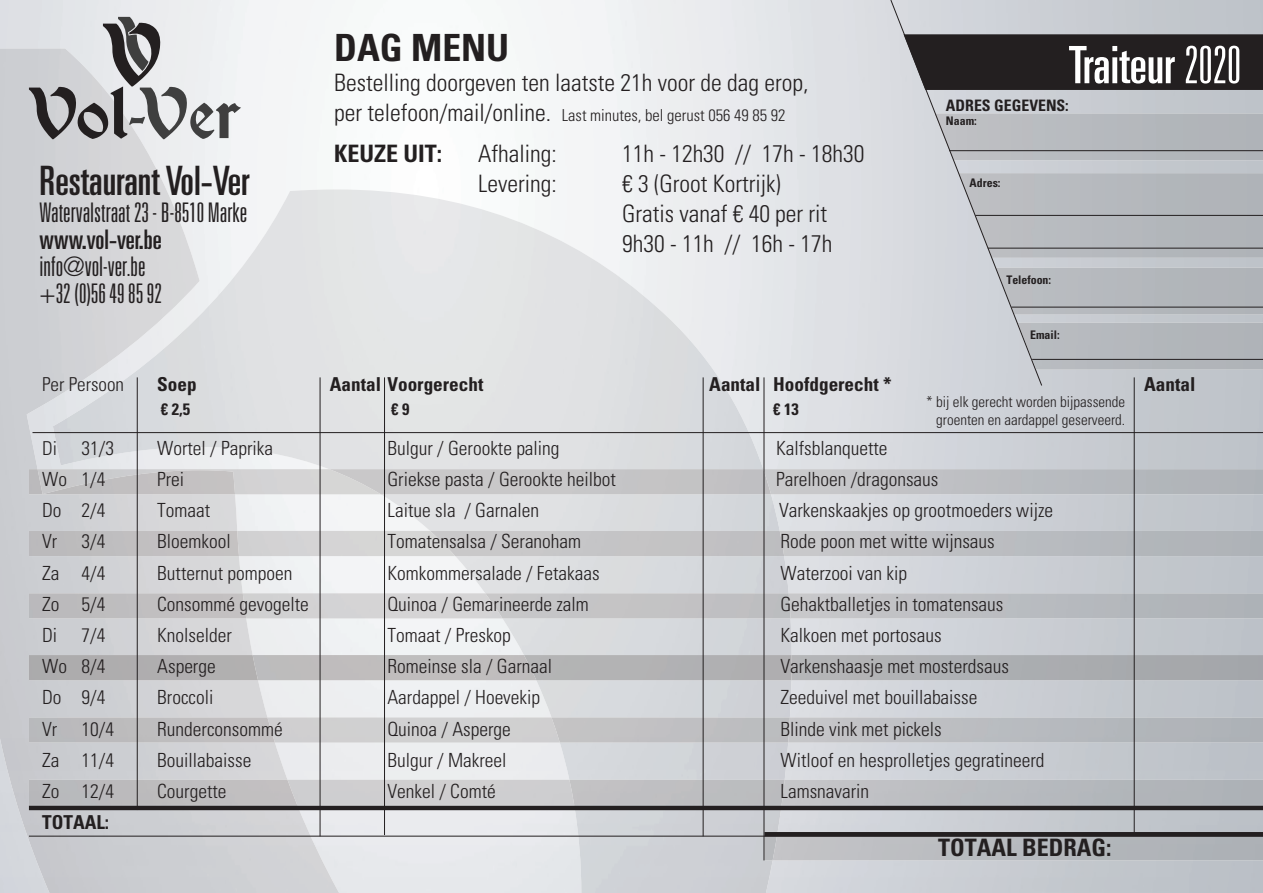
<style>
.page{position:relative;width:1263px;height:893px;background:#fff}
.page>*{position:absolute;margin:0;border:0;box-sizing:border-box;transform-origin:0 0}
.t1{font:ultra-condensed 51.6px "Univers LT Std";color:#fff}
.t2{font:ultra-condensed 40.5px "Univers LT Std";color:#231f20}
.t3{font:700 condensed 37.5px "Univers LT Std";color:#231f20}
.t4{font:300 ultra-condensed 27px/27px "Univers LT Std";color:#231f20}
.t5{font:ultra-condensed 27px "Univers LT Std";color:#231f20}
.t6{font:300 condensed 24px/30px "Univers LT Std";color:#231f20}
.t7{font:700 condensed 24px "Univers LT Std";color:#231f20}
.t8{font:300 condensed 19.5px "Univers LT Std";color:#231f20}
.t9{font:700 condensed 19.2px "Univers LT Std";color:#231f20}
.t10{font:300 condensed 19.2px "Univers LT Std";color:#231f20}
.t11{font:300 condensed 16.5px "Univers LT Std";color:#231f20}
.t12{font:700 condensed 16.5px "Univers LT Std";color:#231f20}
.t13{font:700 condensed 15.75px "Univers LT Std";color:#231f20}
.t14{font:300 condensed 15px/18px "Univers LT Std";color:#231f20;text-align:right}
.t15{font:700 condensed 11.85px "Univers LT Std";color:#231f20}
.s1{font-size:24px}
.s2{font-weight:300}
</style>
<div class="page">
<div style="left:1043px;top:113px;width:220px;height:47px;background:#b3b7bc"></div>
<div style="left:1043px;top:268px;width:220px;height:47px;background:#b3b7bc"></div>
<div style="left:1043px;top:323px;width:220px;height:47px;background:#b2b6bb"></div>
<div style="left:1043px;top:173px;width:220px;height:85px;background:#b3b7bc"></div>
<hr style="left:949px;top:150px;width:314px;height:1px;background:#231f20">
<hr style="left:975px;top:215px;width:288px;height:1px;background:#231f20">
<hr style="left:988px;top:248px;width:275px;height:1px;background:#231f20">
<hr style="left:1011px;top:307px;width:252px;height:1px;background:#231f20">
<hr style="left:1032px;top:359px;width:231px;height:1px;background:#231f20">
<img style="left:502px;top:618px;width:290px;height:275px">
<img style="left:0;top:48px;width:339px;height:845px">
<img style="left:235px;top:469px;width:1028px;height:25px">
<img style="left:329px;top:469px;width:442px;height:25px">
<img style="left:29px;top:469px;width:206px;height:25px">
<img style="left:239px;top:531px;width:1024px;height:25px">
<div style="left:430px;top:531px;width:354px;height:25px;background:#c5c4c6"></div>
<div style="left:29px;top:531px;width:210px;height:25px;background:#c1bfc0"></div>
<img style="left:246px;top:593px;width:1017px;height:25px">
<img style="left:485px;top:593px;width:305px;height:25px">
<div style="left:29px;top:593px;width:217px;height:25px;background:#c1bfc0"></div>
<img style="left:536px;top:655px;width:727px;height:25px">
<div style="left:258px;top:655px;width:278px;height:25px;background:#bfbdbd"></div>
<div style="left:29px;top:655px;width:229px;height:25px;background:#afaeaf"></div>
<img style="left:275px;top:717px;width:988px;height:26px">
<img style="left:551px;top:717px;width:239px;height:26px">
<img style="left:29px;top:717px;width:246px;height:26px">
<img style="left:297px;top:780px;width:966px;height:25px">
<div style="left:569px;top:780px;width:216px;height:25px;background:#bfbfc1"></div>
<div style="left:29px;top:780px;width:268px;height:25px;background:#bdbcbd"></div>
<img style="left:765px;top:837px;width:12px;height:23px">
<svg style="left:29px;top:17px;width:212px;height:122px;background:#bbbcbe"></svg>
<svg style="left:890px;top:0;width:153px;height:386px;background:#cbced3"></svg>
<div style="left:903px;top:34px;width:360px;height:56px;background:#231f20"></div>
<hr style="left:32px;top:432px;width:1231px;height:1px;background:#231f20">
<hr style="left:137px;top:377px;width:1px;height:433px;background:#231f20">
<hr style="left:320px;top:377px;width:1px;height:459px;background:#231f20">
<hr style="left:384px;top:377px;width:1px;height:458px;background:#231f20">
<hr style="left:703px;top:377px;width:1px;height:459px;background:#231f20">
<hr style="left:764px;top:377px;width:1px;height:483px;background:#231f20">
<hr style="left:1134px;top:377px;width:1px;height:456px;background:#231f20">
<hr style="left:29px;top:806px;width:1234px;height:4px;background:#231f20">
<hr style="left:764px;top:832px;width:499px;height:4px;background:#231f20">
<hr style="left:29px;top:836px;width:1234px;height:1px;background:#231f20">
<h2 class="t2" style="left:40px;top:158px;width:211px">Restaurant Vol-Ver</h2>
<h3 class="t4" style="left:40px;top:199px;width:209px">Watervalstraat 23 - B-8510 Marke</h3>
<h3 class="t5" style="left:40px;top:224px;width:124px">www.vol-ver.be</h3>
<h3 class="t4" style="left:40px;top:253px;width:124px">info@vol-ver.be +32 (0)56 49 85 92</h3>
<h3 class="t3" style="left:334px;top:25px;width:176px">DAG MENU</h3>
<p class="t6" style="left:334px;top:68px;width:476px">Bestelling doorgeven ten laatste 21h voor de dag erop,</p>
<p class="t11" style="left:334px;top:106px;width:453px"><span class="s1">per telefoon/mail/online.</span> Last minutes, bel gerust 056 49 85 92</p>
<p class="t7" style="left:334px;top:139px;width:109px">KEUZE UIT:</p>
<p class="t6" style="left:478px;top:138px;width:80px">Afhaling:</p>
<p class="t6" style="left:622px;top:138px;width:244px">11h - 12h30 // 17h - 18h30</p>
<p class="t6" style="left:478px;top:168px;width:80px">Levering:</p>
<p class="t6" style="left:622px;top:168px;width:212px">€ 3 (Groot Kortrijk)<br>Gratis vanaf € 40 per rit<br>9h30 - 11h // 16h - 17h</p>
<h1 class="t1" style="left:1069px;top:36px;width:174px">Traiteur <span class="s2">2020</span></h1>
<p class="t13" style="left:946px;top:96px;width:124px">ADRES GEGEVENS:</p>
<p class="t15" style="left:946px;top:114px;width:32px">Naam:</p>
<p class="t15" style="left:970px;top:176px;width:32px">Adres:</p>
<p class="t15" style="left:1006px;top:272px;width:46px">Telefoon:</p>
<p class="t15" style="left:1030px;top:328px;width:31px">Email:</p>
<p class="t10" style="left:42px;top:373px;width:84px">Per Persoon</p>
<p class="t9" style="left:157px;top:373px;width:41px">Soep</p>
<p class="t9" style="left:330px;top:373px;width:155px">Aantal Voorgerecht</p>
<p class="t9" style="left:709px;top:373px;width:184px">Aantal Hoofdgerecht *</p>
<p class="t9" style="left:1144px;top:373px;width:53px">Aantal</p>
<p class="t12" style="left:161px;top:399px;width:31px">€ 2,5</p>
<p class="t12" style="left:391px;top:399px;width:20px">€ 9</p>
<p class="t12" style="left:773px;top:399px;width:27px">€ 13</p>
<p class="t10" style="left:42px;top:436px;width:16px">Di</p>
<p class="t8" style="left:82px;top:436px;width:34px">31/3</p>
<p class="t8" style="left:157px;top:436px;width:117px">Wortel / Paprika</p>
<p class="t8" style="left:387px;top:436px;width:174px">Bulgur / Gerookte paling</p>
<p class="t8" style="left:776px;top:436px;width:113px">Kalfsblanquette</p>
<p class="t8" style="left:42px;top:467px;width:65px">Wo 1/4</p>
<p class="t8" style="left:157px;top:467px;width:29px">Prei</p>
<p class="t8" style="left:387px;top:467px;width:230px">Griekse pasta / Gerookte heilbot</p>
<p class="t8" style="left:776px;top:467px;width:164px">Parelhoen /dragonsaus</p>
<p class="t8" style="left:42px;top:499px;width:65px">Do 2/4</p>
<p class="t8" style="left:157px;top:499px;width:55px">Tomaat</p>
<p class="t8" style="left:387px;top:499px;width:153px">Laitue sla / Garnalen</p>
<p class="t8" style="left:779px;top:499px;width:275px">Varkenskaakjes op grootmoeders wijze</p>
<p class="t8" style="left:42px;top:530px;width:65px">Vr 3/4</p>
<p class="t8" style="left:157px;top:530px;width:75px">Bloemkool</p>
<p class="t8" style="left:387px;top:530px;width:195px">Tomatensalsa / Seranoham</p>
<p class="t8" style="left:780px;top:530px;width:216px">Rode poon met witte wijnsaus</p>
<p class="t8" style="left:42px;top:561px;width:65px">Za 4/4</p>
<p class="t8" style="left:157px;top:561px;width:137px">Butternut pompoen</p>
<p class="t8" style="left:387px;top:561px;width:214px">Komkommersalade / Fetakaas</p>
<p class="t8" style="left:780px;top:561px;width:128px">Waterzooi van kip</p>
<p class="t8" style="left:42px;top:592px;width:65px">Zo 5/4</p>
<p class="t8" style="left:157px;top:592px;width:153px">Consommé gevogelte</p>
<p class="t8" style="left:387px;top:592px;width:203px">Quinoa / Gemarineerde zalm</p>
<p class="t8" style="left:780px;top:592px;width:225px">Gehaktballetjes in tomatensaus</p>
<p class="t8" style="left:42px;top:623px;width:65px">Di 7/4</p>
<p class="t8" style="left:157px;top:623px;width:76px">Knolselder</p>
<p class="t8" style="left:387px;top:623px;width:125px">Tomaat / Preskop</p>
<p class="t8" style="left:780px;top:623px;width:163px">Kalkoen met portosaus</p>
<p class="t8" style="left:42px;top:655px;width:65px">Wo 8/4</p>
<p class="t8" style="left:157px;top:655px;width:60px">Asperge</p>
<p class="t8" style="left:387px;top:655px;width:166px">Romeinse sla / Garnaal</p>
<p class="t8" style="left:780px;top:655px;width:230px">Varkenshaasje met mosterdsaus</p>
<p class="t8" style="left:42px;top:686px;width:65px">Do 9/4</p>
<p class="t8" style="left:157px;top:686px;width:58px">Broccoli</p>
<p class="t8" style="left:387px;top:686px;width:154px">Aardappel / Hoevekip</p>
<p class="t8" style="left:780px;top:686px;width:199px">Zeeduivel met bouillabaisse</p>
<p class="t8" style="left:42px;top:717px;width:73px">Vr 10/4</p>
<p class="t8" style="left:157px;top:717px;width:127px">Runderconsommé</p>
<p class="t8" style="left:387px;top:717px;width:125px">Quinoa / Asperge</p>
<p class="t8" style="left:780px;top:717px;width:163px">Blinde vink met pickels</p>
<p class="t8" style="left:42px;top:748px;width:73px">Za 11/4</p>
<p class="t8" style="left:157px;top:748px;width:96px">Bouillabaisse</p>
<p class="t8" style="left:387px;top:748px;width:121px">Bulgur / Makreel</p>
<p class="t8" style="left:780px;top:748px;width:266px">Witloof en hesprolletjes gegratineerd</p>
<p class="t8" style="left:42px;top:779px;width:73px">Zo 12/4</p>
<p class="t8" style="left:157px;top:779px;width:71px">Courgette</p>
<p class="t8" style="left:387px;top:779px;width:110px">Venkel / Comté</p>
<p class="t8" style="left:780px;top:779px;width:90px">Lamsnavarin</p>
<p class="t9" style="left:42px;top:811px;width:69px">TOTAAL:</p>
<p class="t7" style="left:938px;top:833px;width:175px">TOTAAL BEDRAG:</p>
<p class="t14" style="left:926px;top:393px;width:201px">* bij elk gerecht worden bijpassende groenten en aardappel geserveerd.</p>
</div>
